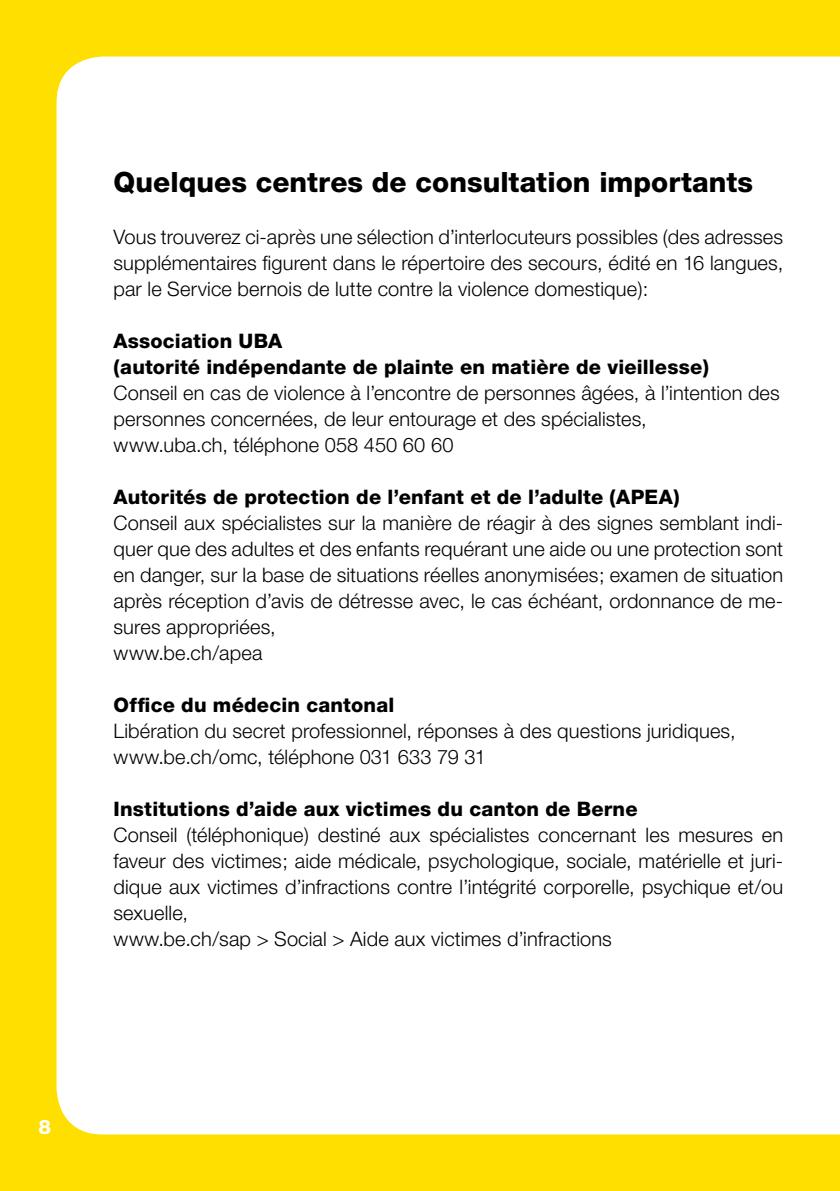
<style>
.page{position:relative;width:840px;height:1191px;background:#fff}
.page>*{position:absolute;margin:0;border:0;box-sizing:border-box;transform-origin:0 0}
.t1{font:800 28px "Helvetica Neue CE";color:#000}
.t2{font:300 20px/26px "Helvetica Neue CE";letter-spacing:.005em;color:#000}
.t3{font:800 20px/26px "Helvetica Neue CE";letter-spacing:.01em;color:#000}
.t4{font:800 20px "Helvetica Neue CE";color:#fff}
</style>
<div class="page">
<div style="left:0;top:0;width:839px;height:1191px;background:#ffdf00"></div>
<div style="left:57px;top:57px;width:782px;height:1077px;background:#fff"></div>
<h1 class="t1" style="left:113px;top:165px;width:640px">Quelques centres de consultation importants</h1>
<p class="t2" style="left:113px;top:224px;width:671px;text-align:justify">Vous trouverez ci-après une sélection d’interlocuteurs possibles (des adresses supplémentaires figurent dans le répertoire des secours, édité en 16 langues, par le Service bernois de lutte contre la violence domestique):</p>
<p class="t3" style="left:113px;top:328px;width:597px">Association UBA<br>(autorité indépendante de plainte en matière de vieillesse)</p>
<p class="t2" style="left:113px;top:380px;width:667px">Conseil en cas de violence à l’encontre de personnes âgées, à l’intention des personnes concernées, de leur entourage et des spécialistes,<br>www.uba.ch, téléphone 058 450 60 60</p>
<p class="t3" style="left:113px;top:484px;width:567px">Autorités de protection de l’enfant et de l’adulte (APEA)</p>
<p class="t2" style="left:113px;top:510px;width:670px">Conseil aux spécialistes sur la manière de réagir à des signes semblant indi&shy;quer que des adultes et des enfants requérant une aide ou une protection sont en danger, sur la base de situations réelles anonymisées; examen de situation après réception d’avis de détresse avec, le cas échéant, ordonnance de me&shy;sures appropriées,<br>www.be.ch/apea</p>
<p class="t3" style="left:113px;top:692px;width:282px">Office du médecin cantonal</p>
<p class="t2" style="left:113px;top:718px;width:623px">Libération du secret professionnel, réponses à des questions juridiques, www.be.ch/omc, téléphone 031 633 79 31</p>
<p class="t3" style="left:113px;top:796px;width:525px">Institutions d’aide aux victimes du canton de Berne</p>
<p class="t2" style="left:113px;top:822px;width:670px">Conseil (téléphonique) destiné aux spécialistes concernant les mesures en faveur des victimes; aide médicale, psychologique, sociale, matérielle et juri&shy;dique aux victimes d’infractions contre l’intégrité corporelle, psychique et/ou sexuelle,<br>www.be.ch/sap &gt; Social &gt; Aide aux victimes d’infractions</p>
<p class="t4" style="left:38px;top:1114px;width:14px">8</p>
</div>
